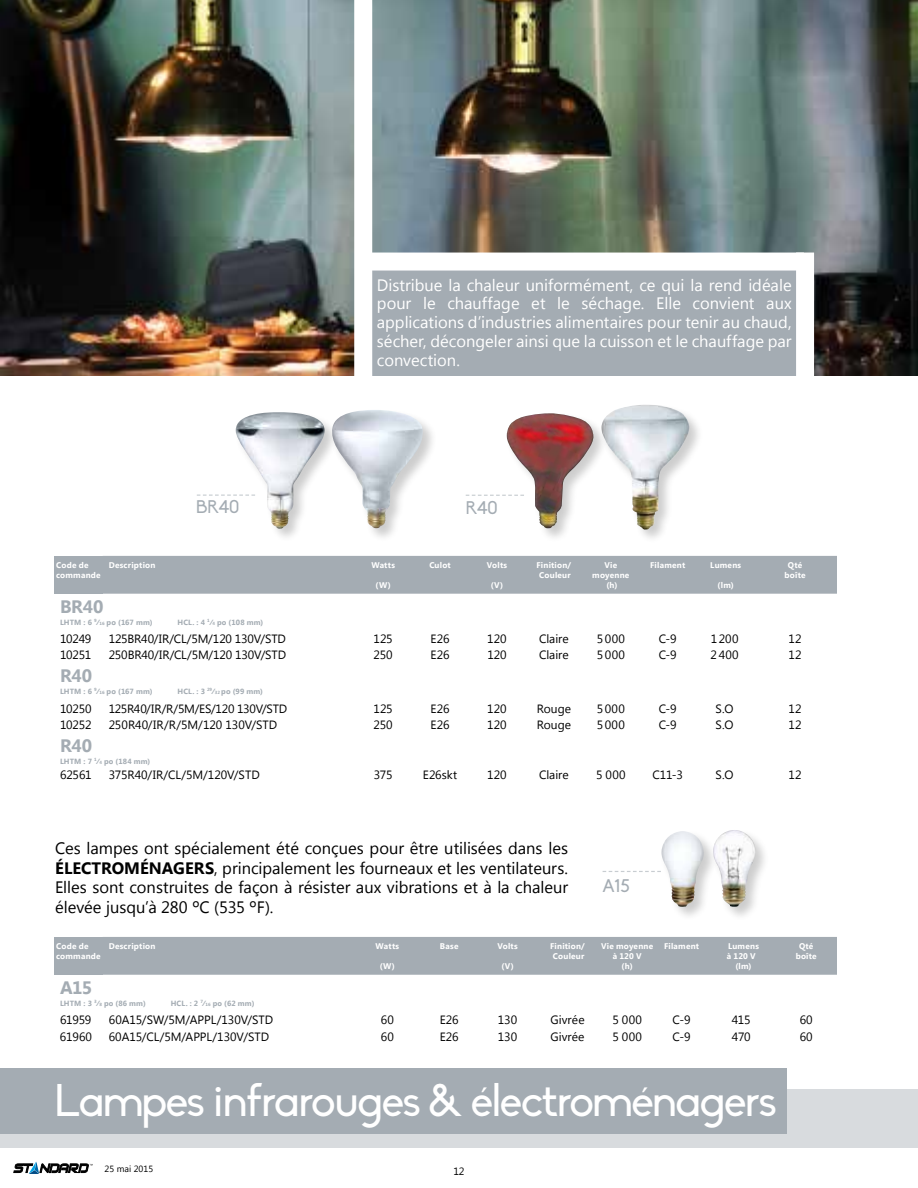
<style>
.page{position:relative;width:918px;height:1188px;background:#fff}
.page>*{position:absolute;margin:0;border:0;box-sizing:border-box;transform-origin:0 0}
.t1{font:45px "Biko";letter-spacing:-.03em;color:#fff}
.t2{font:700 18px "Segoe UI";letter-spacing:-.02em;color:#a4acb3}
.t3{font:18px "Biko";color:#a4acb3}
.t4{font:16.5px/19.5px "Segoe UI";color:#000;text-align:justify}
.t5{font:16.5px/18.8px "Segoe UI";color:#fff;text-align:justify}
.t6{font:12px "Segoe UI";letter-spacing:-.005em;color:#000}
.t7{font:10.5px "Segoe UI";color:#000}
.t8{font:9px "Segoe UI";color:#000}
.t9{font:700 8.25px/9.9px "Segoe UI";letter-spacing:.025em;color:#fff;text-align:center}
.t10{font:700 7.5px "Segoe UI";letter-spacing:.02em;color:#a4acb3}
.s1{font-size:4.5px}
.s2{font-weight:700}
</style>
<div class="page">
<svg style="left:14px;top:1162px;width:79px;height:12px"></svg>
<div style="left:0;top:1069px;width:786px;height:65px;background:#a4acb3"></div>
<svg style="left:0;top:1089px;width:918px;height:59px"></svg>
<div style="left:54px;top:937px;width:49px;height:38px;background:#a4acb3"></div>
<div style="left:103px;top:937px;width:734px;height:38px;background:#a4acb3"></div>
<div style="left:660px;top:830px;width:58px;height:91px;background:#000;opacity:.2"></div>
<img style="left:661px;top:831px;width:43px;height:76px">
<div style="left:712px;top:829px;width:58px;height:92px;background:#000;opacity:.2"></div>
<img style="left:713px;top:830px;width:43px;height:77px">
<div style="left:54px;top:556px;width:49px;height:38px;background:#a4acb3"></div>
<div style="left:103px;top:556px;width:734px;height:38px;background:#a4acb3"></div>
<div style="left:234px;top:411px;width:105px;height:132px;background:#000;opacity:.2"></div>
<img style="left:236px;top:412px;width:89px;height:117px">
<div style="left:506px;top:412px;width:102px;height:131px;background:#000;opacity:.2"></div>
<img style="left:507px;top:413px;width:87px;height:115px">
<div style="left:600px;top:403px;width:104px;height:141px;background:#000;opacity:.2"></div>
<img style="left:601px;top:405px;width:89px;height:125px">
<img style="left:0;top:0;width:918px;height:376px">
<div style="left:365px;top:269px;width:434px;height:107px;background:#a4acb3"></div>
<div style="left:354px;top:0;width:18px;height:384px;background:#fff"></div>
<div style="left:796px;top:253px;width:18px;height:125px;background:#fff"></div>
<div style="left:361px;top:253px;width:443px;height:18px;background:#fff"></div>
<svg style="left:197px;top:495px;width:58px;height:1px"></svg>
<svg style="left:466px;top:495px;width:58px;height:1px"></svg>
<svg style="left:603px;top:871px;width:58px;height:1px"></svg>
<div style="left:330px;top:408px;width:107px;height:134px;background:#000;opacity:.2"></div>
<img style="left:330px;top:410px;width:93px;height:118px">
<p class="t5" style="left:377px;top:275px;width:416px">Distribue la chaleur uniformément, ce qui la rend idéale pour le chauffage et le séchage. Elle convient aux applications d’industries alimentaires pour tenir au chaud, sécher, décongeler ainsi que la cuisson et le chauffage par convection.</p>
<h2 class="t3" style="left:196px;top:497px;width:45px">BR40</h2>
<h2 class="t3" style="left:466px;top:498px;width:34px">R40</h2>
<p class="t9" style="left:56px;top:560px;width:46px;text-align:left">Code de commande</p>
<p class="t9" style="left:109px;top:560px;width:48px">Description</p>
<p class="t9" style="left:371px;top:560px;width:25px">Watts</p>
<p class="t9" style="left:376px;top:579px;width:17px">(W)</p>
<p class="t9" style="left:429px;top:560px;width:23px">Culot</p>
<p class="t9" style="left:487px;top:560px;width:22px">Volts</p>
<p class="t9" style="left:491px;top:579px;width:14px">(V)</p>
<p class="t9" style="left:537px;top:560px;width:36px">Finition/<br>Couleur</p>
<p class="t9" style="left:592px;top:560px;width:39px">Vie moyenne (h)</p>
<p class="t9" style="left:650px;top:560px;width:37px">Filament</p>
<p class="t9" style="left:710px;top:560px;width:32px">Lumens</p>
<p class="t9" style="left:718px;top:579px;width:18px">(lm)</p>
<p class="t9" style="left:784px;top:560px;width:23px">Qté boîte</p>
<h2 class="t2" style="left:60px;top:594px;width:45px">BR40</h2>
<p class="t10" style="left:60px;top:617px;width:94px">LHTM : 6 <sup>9</sup>⁄<span class="s1">16</span> po (167 mm)</p>
<p class="t10" style="left:177px;top:617px;width:87px">HCL. : 4 <sup>1</sup>⁄<span class="s1">4</span> po (108 mm)</p>
<p class="t6" style="left:60px;top:631px;width:33px">10249</p>
<p class="t6" style="left:109px;top:631px;width:179px">125BR40/IR/CL/5M/120 130V/STD</p>
<p class="t6" style="left:374px;top:631px;width:21px">125</p>
<p class="t6" style="left:431px;top:631px;width:20px">E26</p>
<p class="t6" style="left:487px;top:631px;width:21px">120</p>
<p class="t6" style="left:539px;top:631px;width:31px">Claire</p>
<p class="t6" style="left:597px;top:631px;width:30px">5000</p>
<p class="t6" style="left:659px;top:631px;width:19px">C-9</p>
<p class="t6" style="left:711px;top:631px;width:29px">1 200</p>
<p class="t6" style="left:789px;top:631px;width:14px">12</p>
<p class="t6" style="left:60px;top:647px;width:33px">10251</p>
<p class="t6" style="left:109px;top:647px;width:179px">250BR40/IR/CL/5M/120 130V/STD</p>
<p class="t6" style="left:374px;top:647px;width:21px">250</p>
<p class="t6" style="left:431px;top:647px;width:20px">E26</p>
<p class="t6" style="left:487px;top:647px;width:21px">120</p>
<p class="t6" style="left:539px;top:647px;width:31px">Claire</p>
<p class="t6" style="left:597px;top:647px;width:30px">5000</p>
<p class="t6" style="left:659px;top:647px;width:19px">C-9</p>
<p class="t6" style="left:711px;top:647px;width:30px">2400</p>
<p class="t6" style="left:789px;top:647px;width:14px">12</p>
<h2 class="t2" style="left:60px;top:663px;width:34px">R40</h2>
<p class="t10" style="left:60px;top:686px;width:94px">LHTM : 6 <sup>9</sup>⁄<span class="s1">16</span> po (167 mm)</p>
<p class="t10" style="left:177px;top:686px;width:87px">HCL. : 3 <sup>29</sup>⁄<span class="s1">32</span> po (99 mm)</p>
<p class="t6" style="left:60px;top:700px;width:33px">10250</p>
<p class="t6" style="left:109px;top:700px;width:180px">125R40/IR/R/5M/ES/120 130V/STD</p>
<p class="t6" style="left:374px;top:700px;width:21px">125</p>
<p class="t6" style="left:431px;top:700px;width:20px">E26</p>
<p class="t6" style="left:487px;top:700px;width:21px">120</p>
<p class="t6" style="left:537px;top:700px;width:36px">Rouge</p>
<p class="t6" style="left:597px;top:700px;width:30px">5000</p>
<p class="t6" style="left:659px;top:700px;width:19px">C-9</p>
<p class="t6" style="left:716px;top:700px;width:20px">S.O</p>
<p class="t6" style="left:789px;top:700px;width:14px">12</p>
<p class="t6" style="left:60px;top:716px;width:33px">10252</p>
<p class="t6" style="left:109px;top:716px;width:170px">250R40/IR/R/5M/120 130V/STD</p>
<p class="t6" style="left:374px;top:716px;width:21px">250</p>
<p class="t6" style="left:431px;top:716px;width:20px">E26</p>
<p class="t6" style="left:487px;top:716px;width:21px">120</p>
<p class="t6" style="left:537px;top:716px;width:36px">Rouge</p>
<p class="t6" style="left:597px;top:716px;width:30px">5000</p>
<p class="t6" style="left:659px;top:716px;width:19px">C-9</p>
<p class="t6" style="left:716px;top:716px;width:20px">S.O</p>
<p class="t6" style="left:789px;top:716px;width:14px">12</p>
<h2 class="t2" style="left:60px;top:733px;width:34px">R40</h2>
<p class="t10" style="left:60px;top:756px;width:92px">LHTM : 7 <sup>1</sup>⁄<span class="s1">4</span> po (184 mm)</p>
<p class="t6" style="left:60px;top:766px;width:33px">62561</p>
<p class="t6" style="left:109px;top:766px;width:153px">375R40/IR/CL/5M/120V/STD</p>
<p class="t6" style="left:374px;top:766px;width:20px">375</p>
<p class="t6" style="left:423px;top:766px;width:36px">E26skt</p>
<p class="t6" style="left:487px;top:766px;width:21px">120</p>
<p class="t6" style="left:539px;top:766px;width:31px">Claire</p>
<p class="t6" style="left:596px;top:766px;width:31px">5 000</p>
<p class="t6" style="left:653px;top:766px;width:32px">C11-3</p>
<p class="t6" style="left:716px;top:766px;width:20px">S.O</p>
<p class="t6" style="left:789px;top:766px;width:14px">12</p>
<p class="t4" style="left:55px;top:838px;width:515px">Ces lampes ont spécialement été conçues pour être utilisées dans les <span class="s2">ÉLECTROMÉNAGERS</span>, principalement les fourneaux et les ventilateurs.<br>Elles sont construites de façon à résister aux vibrations et à la chaleur élevée jusqu’à 280 ºC (535 ºF).</p>
<h2 class="t3" style="left:603px;top:875px;width:28px">A15</h2>
<p class="t9" style="left:56px;top:941px;width:46px;text-align:left">Code de commande</p>
<p class="t9" style="left:109px;top:941px;width:48px">Description</p>
<p class="t9" style="left:376px;top:941px;width:25px">Watts</p>
<p class="t9" style="left:380px;top:960px;width:17px">(W)</p>
<p class="t9" style="left:440px;top:941px;width:20px">Base</p>
<p class="t9" style="left:497px;top:941px;width:22px">Volts</p>
<p class="t9" style="left:501px;top:960px;width:14px">(V)</p>
<p class="t9" style="left:550px;top:941px;width:36px">Finition/<br>Couleur</p>
<p class="t9" style="left:601px;top:941px;width:54px">Vie moyenne à 120 V<br>(h)</p>
<p class="t9" style="left:664px;top:941px;width:37px">Filament</p>
<p class="t9" style="left:727px;top:941px;width:34px">Lumens à 120 V (lm)</p>
<p class="t9" style="left:796px;top:941px;width:23px">Qté boîte</p>
<h2 class="t2" style="left:60px;top:975px;width:34px">A15</h2>
<p class="t10" style="left:60px;top:998px;width:87px">LHTM : 3 <sup>3</sup>⁄<span class="s1">8</span> po (86 mm)</p>
<p class="t10" style="left:171px;top:998px;width:85px">HCL. : 2 <sup>7</sup>⁄<span class="s1">16</span> po (62 mm)</p>
<p class="t6" style="left:60px;top:1012px;width:33px">61959</p>
<p class="t6" style="left:109px;top:1012px;width:166px">60A15/SW/5M/APPL/130V/STD</p>
<p class="t6" style="left:381px;top:1012px;width:15px">60</p>
<p class="t6" style="left:440px;top:1012px;width:20px">E26</p>
<p class="t6" style="left:498px;top:1012px;width:21px">130</p>
<p class="t6" style="left:550px;top:1012px;width:36px">Givrée</p>
<p class="t6" style="left:612px;top:1012px;width:31px">5 000</p>
<p class="t6" style="left:673px;top:1012px;width:19px">C-9</p>
<p class="t6" style="left:732px;top:1012px;width:20px">415</p>
<p class="t6" style="left:800px;top:1012px;width:15px">60</p>
<p class="t6" style="left:60px;top:1028px;width:34px">61960</p>
<p class="t6" style="left:109px;top:1028px;width:162px">60A15/CL/5M/APPL/130V/STD</p>
<p class="t6" style="left:381px;top:1028px;width:15px">60</p>
<p class="t6" style="left:440px;top:1028px;width:20px">E26</p>
<p class="t6" style="left:498px;top:1028px;width:21px">130</p>
<p class="t6" style="left:550px;top:1028px;width:36px">Givrée</p>
<p class="t6" style="left:612px;top:1028px;width:31px">5 000</p>
<p class="t6" style="left:673px;top:1028px;width:19px">C-9</p>
<p class="t6" style="left:732px;top:1028px;width:20px">470</p>
<p class="t6" style="left:800px;top:1028px;width:15px">60</p>
<h1 class="t1" style="left:54px;top:1075px;width:725px">Lampes infrarouges &amp; électroménagers</h1>
<p class="t8" style="left:105px;top:1163px;width:50px">25 mai 2015</p>
<p class="t7" style="left:453px;top:1164px;width:13px">12</p>
</div>
